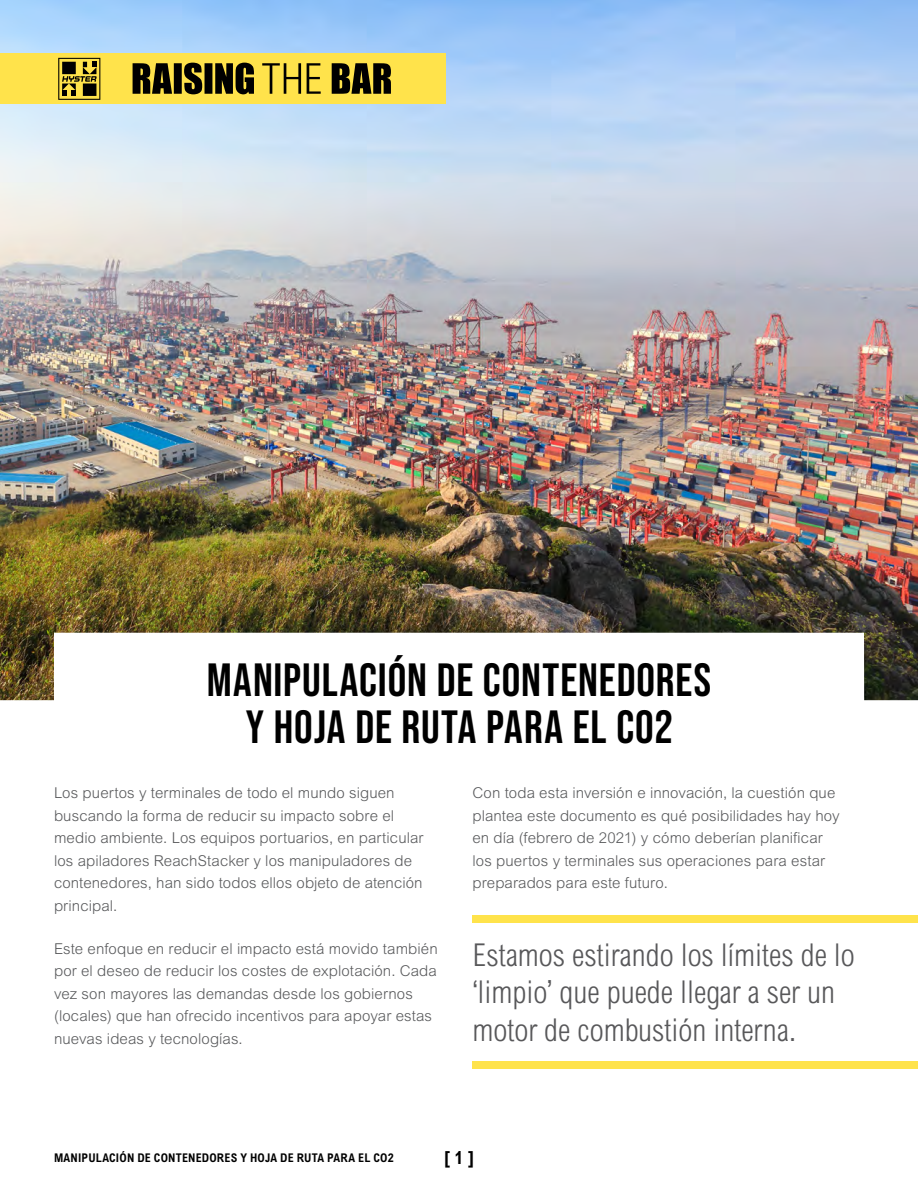
<style>
.page{position:relative;width:918px;height:1188px;background:#fff}
.page>*{position:absolute;margin:0;border:0;box-sizing:border-box;transform-origin:0 0}
.t1{font:700 46.5px/46.5px "Bebas Neue Pro";letter-spacing:.02em;color:#000;text-align:center}
.t2{font:300 condensed 31.5px/37.8px "Arial MT Std";color:#58585a}
.t3{font:700 condensed 18px "Arial MT Std";color:#000}
.t4{font:300 15px/22.5px "Arial MT Std";letter-spacing:.005em;color:#58595b}
.t5{font:700 condensed 12px "Arial MT Std";letter-spacing:.015em;color:#000}
</style>
<div class="page">
<img style="left:0;top:0;width:918px;height:700px">
<div style="left:472px;top:915px;width:446px;height:7px;background:#ffe34b"></div>
<div style="left:472px;top:1062px;width:446px;height:7px;background:#ffe34b"></div>
<div style="left:0;top:53px;width:446px;height:51px;background:#ffe34b"></div>
<svg style="left:133px;top:63px;width:258px;height:31px"></svg>
<svg style="left:58px;top:58px;width:42px;height:42px"></svg>
<div style="left:62px;top:62px;width:14px;height:12px;background:#000"></div>
<h1 class="t1" style="left:207px;top:656px;width:506px">MANIPULACIÓN DE CONTENEDORES<br>Y HOJA DE RUTA PARA EL CO2</h1>
<p class="t4" style="left:54px;top:782px;width:371px">Los puertos y terminales de todo el mundo siguen buscando la forma de reducir su impacto sobre el medio ambiente. Los equipos portuarios, en particular los apiladores ReachStacker y los manipuladores de contenedores, han sido todos ellos objeto de atención principal.</p>
<p class="t4" style="left:54px;top:937px;width:385px">Este enfoque en reducir el impacto está movido también por el deseo de reducir los costes de explotación. Cada vez son mayores las demandas desde los gobiernos (locales) que han ofrecido incentivos para apoyar estas nuevas ideas y tecnologías.</p>
<p class="t4" style="left:472px;top:782px;width:369px">Con toda esta inversión e innovación, la cuestión que plantea este documento es qué posibilidades hay hoy en día (febrero de 2021) y cómo deberían planificar los puertos y terminales sus operaciones para estar preparados para este futuro.</p>
<h2 class="t2" style="left:472px;top:936px;width:384px">Estamos estirando los límites de lo ‘limpio’ que puede llegar a ser un motor de combustión interna.</h2>
<p class="t5" style="left:54px;top:1151px;width:341px">MANIPULACIÓN DE CONTENEDORES Y HOJA DE RUTA PARA EL CO2</p>
<p class="t3" style="left:444px;top:1147px;width:31px">[ 1 ]</p>
</div>
